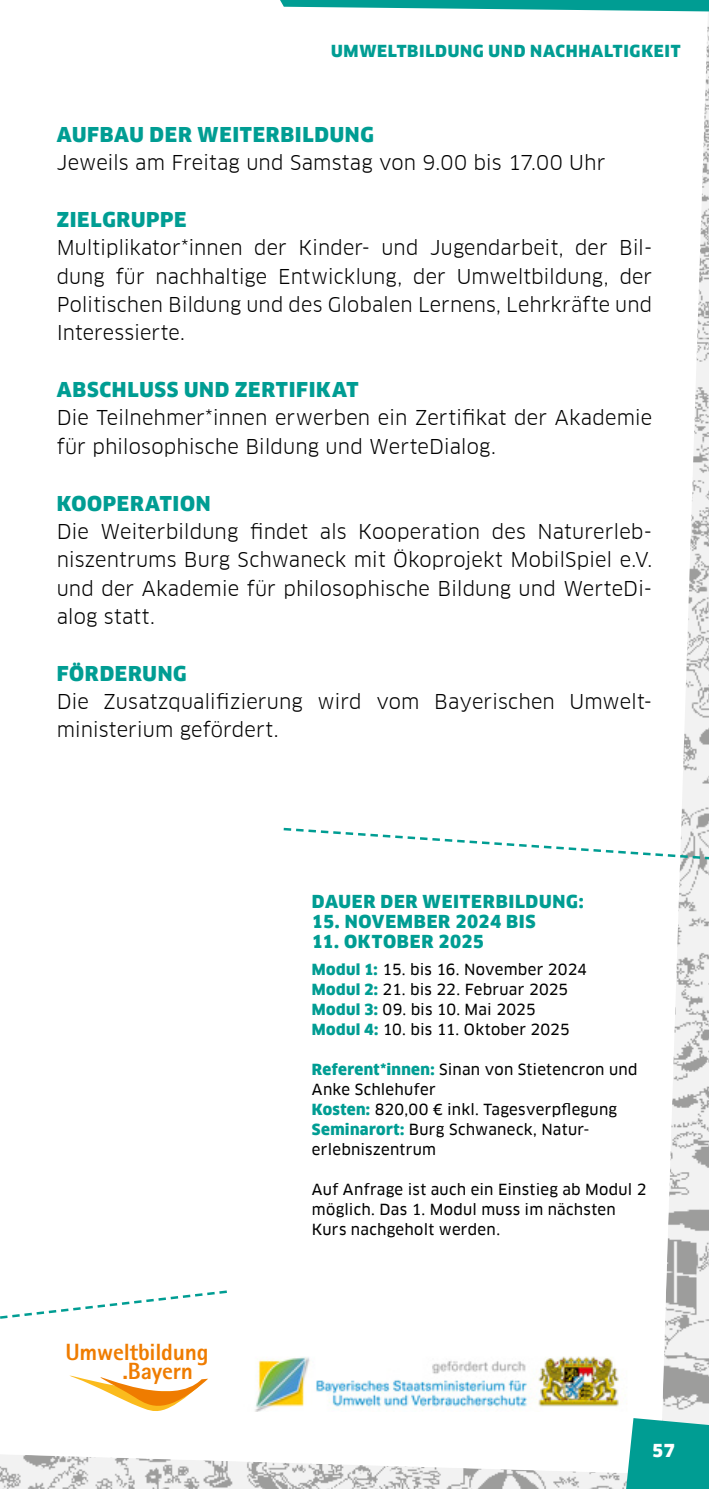
<style>
.page{position:relative;width:709px;height:1489px;background:#fff}
.page>*{position:absolute;margin:0;border:0;box-sizing:border-box;transform-origin:0 0}
.t1{font:800 23.5px/19px "AT Rotis Sans Serif";letter-spacing:-.01em;color:#ef7c00}
.t2{font:20px/28.2px "Clan Offc";letter-spacing:.005em;color:#000;text-align:justify}
.t3{font:900 20px "Clan Offc";letter-spacing:.035em;color:#009d93}
.t4{font:900 17.5px "Clan Offc";letter-spacing:.04em;color:#009d93}
.t5{font:900 17.5px "Clan Offc";color:#fff}
.t6{font:900 16.25px "Clan Offc";letter-spacing:.04em;color:#009d93}
.t7{font:15px/20px "Clan Offc News";letter-spacing:.015em;color:#000}
.s1{font-family:"Clan Offc";font-weight:900;color:#009d93}
</style>
<div class="page">
<svg style="left:664px;top:12px;width:45px;height:1353px"></svg>
<svg style="left:280px;top:0;width:429px;height:12px"></svg>
<svg style="left:283px;top:826px;width:426px;height:36px"></svg>
<svg style="left:0;top:1290px;width:227px;height:29px"></svg>
<img style="left:258px;top:1356px;width:355px;height:9px">
<svg style="left:0;top:1365px;width:709px;height:123px"></svg>
<p class="t6" style="left:331px;top:41px;width:351px">UMWELTBILDUNG UND NACHHALTIGKEIT</p>
<p class="t3" style="left:57px;top:122px;width:319px">AUFBAU DER WEITERBILDUNG</p>
<p class="t2" style="left:57px;top:149px;width:550px">Jeweils am Freitag und Samstag von 9.00 bis 17.00 Uhr</p>
<p class="t3" style="left:57px;top:207px;width:131px">ZIELGRUPPE</p>
<p class="t2" style="left:57px;top:234px;width:597px">Multiplikator*innen der Kinder- und Jugendarbeit, der Bil&shy;dung für nachhaltige Entwicklung, der Umweltbildung, der Politischen Bildung und des Globalen Lernens, Lehrkräfte und Interessierte.</p>
<p class="t3" style="left:57px;top:377px;width:303px">ABSCHLUSS UND ZERTIFIKAT</p>
<p class="t2" style="left:57px;top:404px;width:597px">Die Teilnehmer*innen erwerben ein Zertifikat der Akademie für philosophische Bildung und WerteDialog.</p>
<p class="t3" style="left:57px;top:491px;width:155px">KOOPERATION</p>
<p class="t2" style="left:57px;top:517px;width:597px">Die Weiterbildung findet als Kooperation des Naturerleb&shy;niszentrums Burg Schwaneck mit Ökoprojekt MobilSpiel e.V. und der Akademie für philosophische Bildung und WerteDi&shy;alog statt.</p>
<p class="t3" style="left:57px;top:661px;width:131px">FÖRDERUNG</p>
<p class="t2" style="left:57px;top:687px;width:597px">Die Zusatzqualifizierung wird vom Bayerischen Umwelt&shy;ministerium gefördert.</p>
<p class="t1" style="left:122px;top:1342px;width:88px;text-indent:-57px">Umweltbildung .Bayern</p>
<p class="t4" style="left:312px;top:890px;width:273px">DAUER DER WEITERBILDUNG:</p>
<p class="t4" style="left:312px;top:910px;width:225px">15. NOVEMBER 2024 BIS</p>
<p class="t4" style="left:312px;top:930px;width:173px">11. OKTOBER 2025</p>
<p class="t7" style="left:312px;top:959px;width:276px"><span class="s1">Modul 1:</span> 15. bis 16. November 2024<br><span class="s1">Modul 2:</span> 21. bis 22. Februar 2025<br><span class="s1">Modul 3:</span> 09. bis 10. Mai 2025<br><span class="s1">Modul 4:</span> 10. bis 11. Oktober 2025</p>
<p class="t7" style="left:312px;top:1059px;width:327px"><span class="s1">Referent*innen:</span> Sinan von Stietencron und<br>Anke Schlehufer<br><span class="s1">Kosten:</span> 820,00 € inkl. Tagesverpflegung<br><span class="s1">Seminarort:</span> Burg Schwaneck, Natur&shy;erlebniszentrum</p>
<p class="t7" style="left:312px;top:1179px;width:336px">Auf Anfrage ist auch ein Einstieg ab Modul 2 möglich. Das 1. Modul muss im nächsten<br>Kurs nachgeholt werden.</p>
<p class="t5" style="left:652px;top:1439px;width:24px">57</p>
</div>
